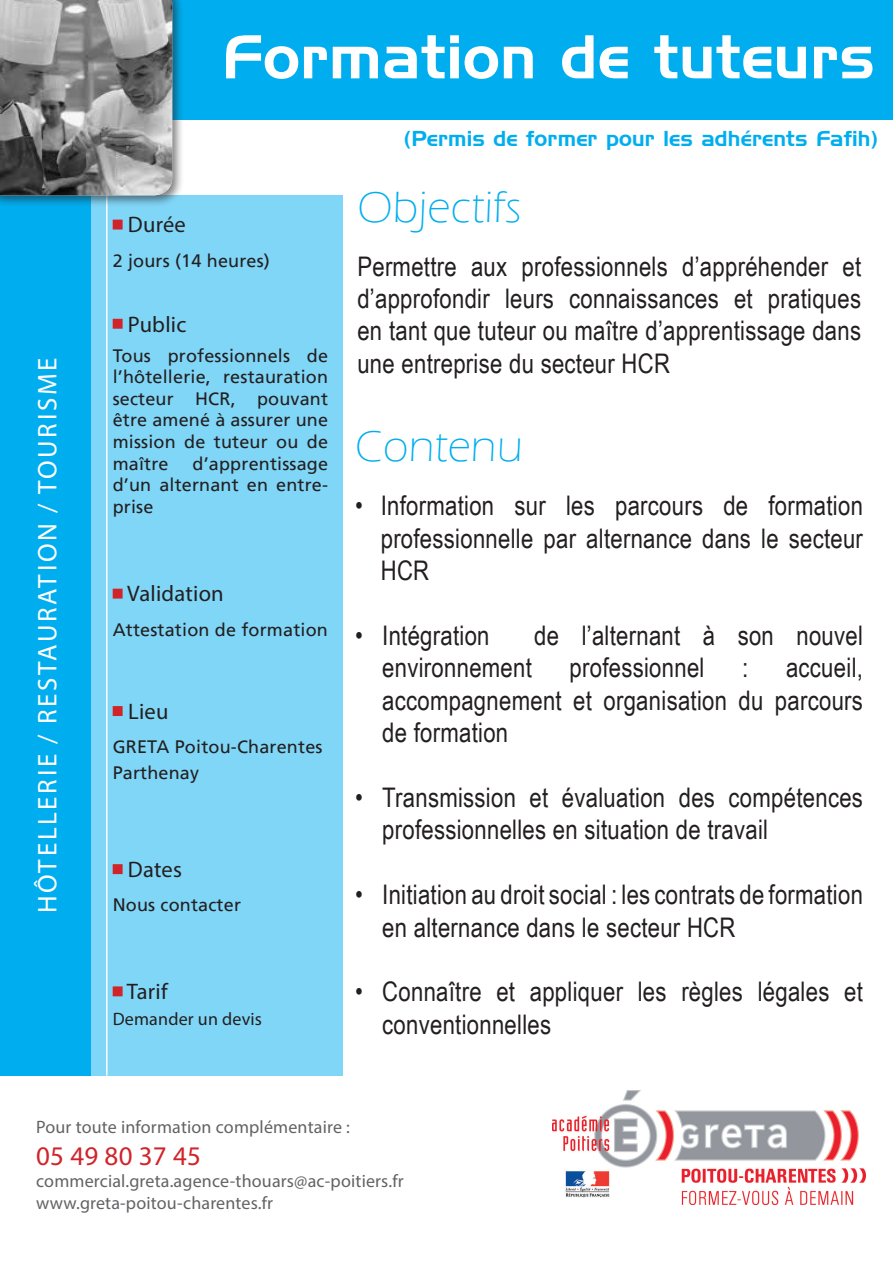
<style>
.page{position:relative;width:893px;height:1263px;background:#fff}
.page>*{position:absolute;margin:0;border:0;box-sizing:border-box;transform-origin:0 0}
.t1{font:60px "Handel Gothic BT";letter-spacing:.01em;color:#fff}
.t2{font:300 45px "Eras ITC";letter-spacing:.01em;color:#00aeef}
.t3{font:27px/32.4px "Arial Narrow";letter-spacing:.01em;color:#231f20;text-align:justify}
.t4{font:27px "Myriad Pro";letter-spacing:.1em;color:#fff}
.t5{font:27px "Myriad Pro";letter-spacing:.01em;color:#d1232a}
.t6{font:22.5px "Myriad Pro";letter-spacing:.01em;color:#231f20}
.t7{font:21px "Handel Gothic BT";letter-spacing:.01em;color:#00aeef}
.t8{font:18px/21.6px "Frutiger LT";letter-spacing:.01em;color:#231f20;text-align:justify}
.t9{font:18px "Myriad Pro";letter-spacing:.01em;color:#636366}
.t10{font:18px "Myriad Pro";letter-spacing:.01em;color:#231f20}
</style>
<div class="page">
<div style="left:118px;top:0;width:775px;height:120px;background:#00aeef"></div>
<div style="left:87px;top:195px;width:256px;height:880px;background:#80d6f7"></div>
<div style="left:0;top:195px;width:91px;height:880px;background:#00aeef"></div>
<img style="left:552px;top:1091px;width:313px;height:113px">
<hr style="left:106px;top:195px;width:2px;height:880px;background:#fff">
<div style="left:0;top:0;width:185px;height:208px;background:#231f20;opacity:.57"></div>
<img style="left:0;top:0;width:172px;height:195px">
<div style="left:113px;top:220px;width:10px;height:10px;background:#d1232a;border:2px solid #d1232a"></div>
<div style="left:113px;top:319px;width:10px;height:10px;background:#d1232a;border:2px solid #d1232a"></div>
<div style="left:113px;top:589px;width:10px;height:10px;background:#d1232a;border:2px solid #d1232a"></div>
<div style="left:113px;top:986px;width:10px;height:10px;background:#d1232a;border:2px solid #d1232a"></div>
<div style="left:113px;top:706px;width:10px;height:10px;background:#d1232a;border:2px solid #d1232a"></div>
<div style="left:113px;top:864px;width:10px;height:10px;background:#d1232a;border:2px solid #d1232a"></div>
<p class="t1" style="left:222px;top:21px;width:654px">Formation de tuteurs</p>
<p class="t4" style="left:31px;top:913px;width:557px;rotate:-90deg">HÔTELLERIE / RESTAURATION / TOURISME</p>
<p class="t6" style="left:128px;top:211px;width:60px">Durée</p>
<p class="t8" style="left:113px;top:250px;width:159px">2 jours (14 heures)</p>
<p class="t6" style="left:128px;top:310px;width:60px">Public</p>
<p class="t8" style="left:113px;top:345px;width:217px">Tous professionnels de l’hôtellerie, restauration secteur HCR, pouvant être amené à assurer une mission de tuteur ou de maître</p>
<p class="t8" style="left:113px;top:453px;width:217px;text-indent:80px">d’apprentissage d’un alternant en entre&shy;prise</p>
<p class="t6" style="left:127px;top:580px;width:98px">Validation</p>
<p class="t8" style="left:113px;top:619px;width:217px">Attestation de formation</p>
<p class="t6" style="left:128px;top:697px;width:42px">Lieu</p>
<p class="t8" style="left:113px;top:736px;width:211px">GRETA Poitou-Charentes</p>
<p class="t8" style="left:113px;top:762px;width:88px">Parthenay</p>
<p class="t6" style="left:128px;top:855px;width:56px">Dates</p>
<p class="t8" style="left:113px;top:894px;width:130px">Nous contacter</p>
<p class="t6" style="left:127px;top:978px;width:42px">Tarif</p>
<p class="t10" style="left:113px;top:1008px;width:151px">Demander un devis</p>
<p class="t7" style="left:404px;top:126px;width:476px">(Permis de former pour les adhérents Fafih)</p>
<p class="t2" style="left:357px;top:182px;width:165px">Objectifs</p>
<p class="t3" style="left:357px;top:249px;width:505px">Permettre aux professionnels d’appréhender et d’approfondir leurs connaissances et pratiques en tant que tuteur ou maître d’apprentissage dans une entreprise du secteur HCR</p>
<p class="t2" style="left:355px;top:421px;width:169px">Contenu</p>
<p class="t3" style="left:381px;top:489px;width:484px;text-indent:-26px">• Information sur les parcours de formation professionnelle par alternance dans le secteur HCR</p>
<p class="t3" style="left:355px;top:618px;width:136px">• Intégration</p>
<p class="t3" style="left:534px;top:618px;width:330px">de l’alternant à son nouvel</p>
<p class="t3" style="left:382px;top:651px;width:151px">environnement</p>
<p class="t3" style="left:570px;top:651px;width:136px">professionnel</p>
<p class="t3" style="left:742px;top:651px;width:8px">:</p>
<p class="t3" style="left:382px;top:651px;width:482px;text-indent:404px">accueil, accompagnement et organisation du parcours de formation</p>
<p class="t3" style="left:382px;top:780px;width:482px;text-indent:-27px">• Transmission et évaluation des compétences professionnelles en situation de travail</p>
<p class="t3" style="left:382px;top:877px;width:482px;text-indent:-27px">• Initiation au droit social : les contrats de formation en alternance dans le secteur HCR</p>
<p class="t3" style="left:382px;top:975px;width:482px;text-indent:-27px">• Connaître et appliquer les règles légales et conventionnelles</p>
<p class="t9" style="left:36px;top:1116px;width:315px">Pour toute information complémentaire :</p>
<p class="t5" style="left:36px;top:1140px;width:166px">05 49 80 37 45</p>
<p class="t9" style="left:36px;top:1170px;width:369px">commercial.greta.agence-thouars@ac-poitiers.fr</p>
<p class="t9" style="left:36px;top:1191px;width:238px">www.greta-poitou-charentes.fr</p>
</div>
